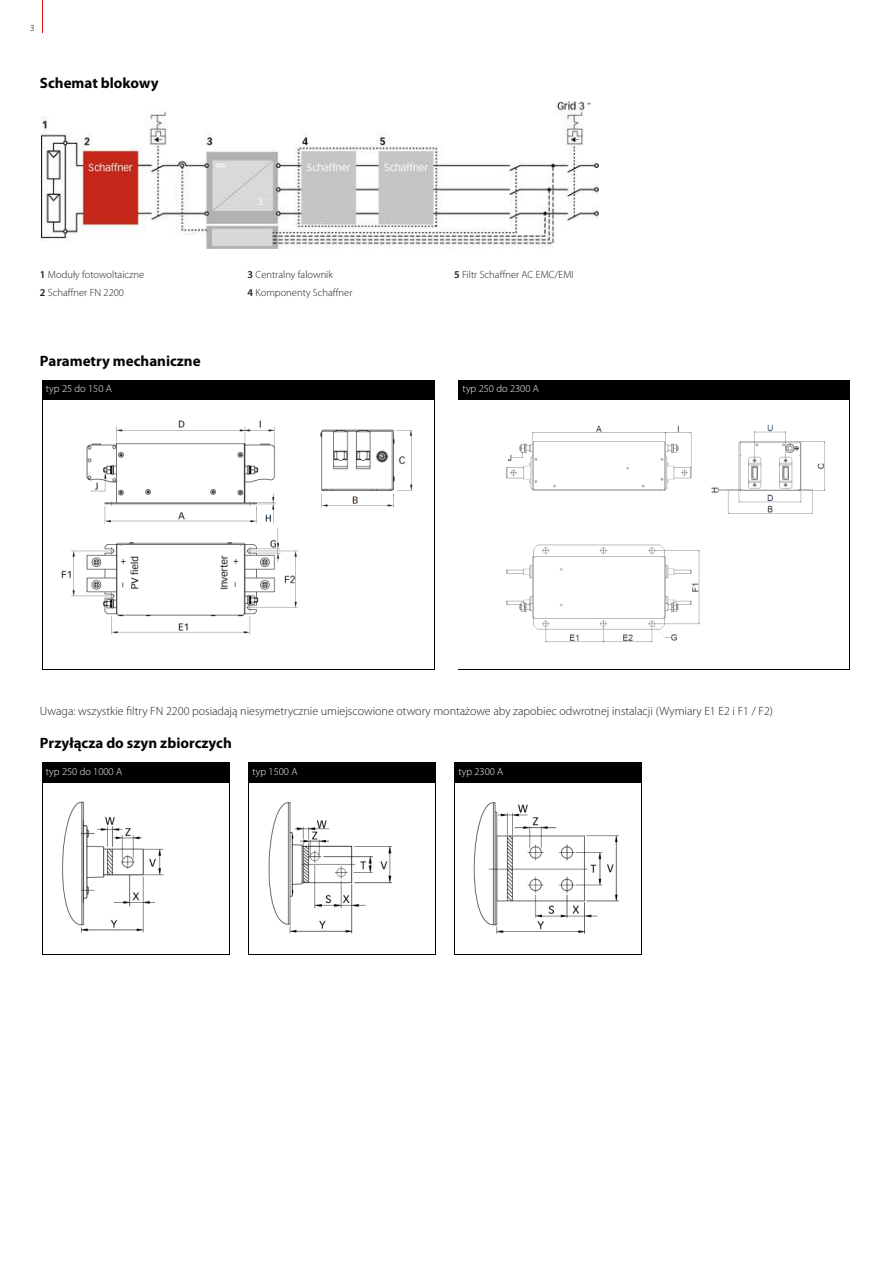
<style>
.page{position:relative;width:893px;height:1263px;background:#fff}
.page>*{position:absolute;margin:0;border:0;box-sizing:border-box;transform-origin:0 0}
.t1{font:700 15px "Myriad Pro";color:#040503}
.t2{font:300 12px "Myriad Pro";color:#231f20}
.t3{font:300 10.5px "Myriad Pro";color:#231f20}
.t4{font:300 10.5px "Myriad Pro";color:#fff}
.t5{font:300 semi-expanded 9.3px "Myriad Pro";color:#000}
.s1{font-weight:600}
</style>
<div class="page">
<hr style="left:42px;top:0;width:1px;height:32px;background:#e30613">
<img style="left:42px;top:101px;width:557px;height:148px">
<div style="left:42px;top:380px;width:393px;height:19px;background:#000"></div>
<img style="left:61px;top:420px;width:352px;height:216px">
<div style="left:458px;top:380px;width:392px;height:19px;background:#000"></div>
<img style="left:506px;top:424px;width:320px;height:219px">
<div style="left:42px;top:762px;width:187px;height:20px;background:#000"></div>
<img style="left:62px;top:801px;width:102px;height:132px">
<div style="left:248px;top:762px;width:187px;height:20px;background:#000"></div>
<img style="left:268px;top:802px;width:124px;height:132px">
<div style="left:454px;top:762px;width:188px;height:20px;background:#000"></div>
<img style="left:474px;top:802px;width:145px;height:132px">
<p class="t5" style="left:30px;top:24px;width:6px">3</p>
<p class="t1" style="left:40px;top:73px;width:120px">Schemat blokowy</p>
<p class="t3" style="left:40px;top:268px;width:106px"><span class="s1">1</span> Moduły fotowoltaiczne</p>
<p class="t3" style="left:40px;top:287px;width:86px"><span class="s1">2</span> Schaffner FN 2200</p>
<p class="t1" style="left:40px;top:351px;width:162px">Parametry mechaniczne</p>
<p class="t3" style="left:247px;top:268px;width:87px"><span class="s1">3</span> Centralny falownik</p>
<p class="t3" style="left:247px;top:287px;width:106px"><span class="s1">4</span> Komponenty Schaffner</p>
<p class="t3" style="left:454px;top:268px;width:121px"><span class="s1">5</span> Filtr Schaffner AC EMC/EMI</p>
<p class="t4" style="left:46px;top:382px;width:68px">typ 25 do 150 A</p>
<p class="t4" style="left:463px;top:382px;width:78px">typ 250 do 2300 A</p>
<p class="t2" style="left:40px;top:704px;width:735px">Uwaga: wszystkie filtry FN 2200 posiadają niesymetrycznie umiejscowione otwory montażowe aby zapobiec odwrotnej instalacji (Wymiary E1 E2 i F1 / F2)</p>
<p class="t1" style="left:40px;top:733px;width:193px">Przyłącza do szyn zbiorczych</p>
<p class="t4" style="left:46px;top:766px;width:78px">typ 250 do 1000 A</p>
<p class="t4" style="left:252px;top:766px;width:47px">typ 1500 A</p>
<p class="t4" style="left:458px;top:766px;width:47px">typ 2300 A</p>
</div>
